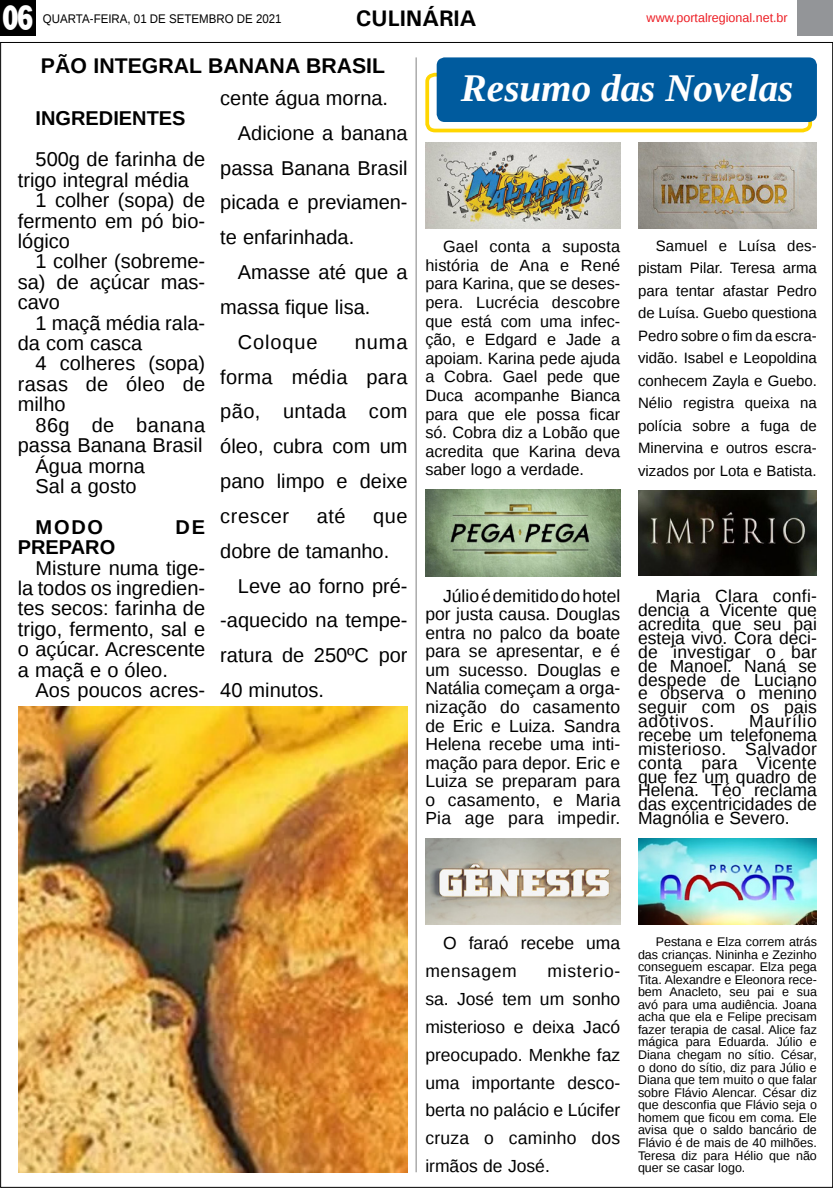
<style>
.page{position:relative;width:833px;height:1188px;background:#fff}
.page>*{position:absolute;margin:0;border:0;box-sizing:border-box;transform-origin:0 0}
.TÍTULO{font:italic 700 39px "Liberation Serif";color:#fff}
.t1{font:800 36.12px "Rockwell";color:#fff;scale:.7 1}
.TITULO_PG{font:700 22.5px "Univers";color:#000}
.TÍTULO-2{font:700 21.25px "Liberation Sans";color:#000}
.MATÉRIA{font:20px/20.4px "Liberation Sans";color:#000;text-align:justify}
.MATÉRIA-2{font:700 20px "Liberation Sans";color:#000}
.MATÉRIA-3{font:20px "Liberation Sans";letter-spacing:.04em;color:#000}
.MATÉRIA-4{font:17.5px/13.9px "Liberation Sans";letter-spacing:.005em;color:#000;text-align:justify}
.MATÉRIA-5{font:16.25px/18.6px "Liberation Sans";color:#000;text-align:justify}
.MATÉRIA-6{font:15px/22.5px "Liberation Sans";color:#000;text-align:justify}
.MATÉRIA-7{font:12.5px/12.5px "Liberation Sans";color:#000;text-align:justify}
.DATA_PG{font:12.5px "Liberation Sans";color:#000;scale:.92 1}
.DATA_PG-2{font:12.5px "Liberation Sans";color:#ed1d24}
</style>
<div class="page">
<div style="left:0;top:0;width:36px;height:35px;background:#000"></div>
<div style="left:797px;top:0;width:36px;height:35px;background:#939598"></div>
<img style="left:425px;top:142px;width:195px;height:86px">
<img style="left:638px;top:142px;width:179px;height:86px">
<img style="left:425px;top:489px;width:195px;height:87px">
<img style="left:638px;top:490px;width:179px;height:85px">
<img style="left:425px;top:838px;width:195px;height:86px">
<svg style="left:425px;top:71px;width:388px;height:62px"></svg>
<div style="left:437px;top:57px;width:380px;height:65px;background:#005b9e;border-radius:8px"></div>
<hr style="left:416px;top:57px;width:1px;height:1114px;background:#000">
<img style="left:638px;top:838px;width:179px;height:86px">
<img style="left:18px;top:706px;width:389px;height:465px">
<p class="t1" style="left:2px;top:-3px;width:48px">06</p>
<p class="DATA_PG" style="left:43px;top:12px;width:261px">QUARTA-FEIRA, 01 DE SETEMBRO DE 2021</p>
<p class="TITULO_PG" style="left:356px;top:5px;width:122px">CULINÁRIA</p>
<p class="DATA_PG-2" style="left:646px;top:11px;width:143px">www.portalregional.net.br</p>
<p class="TÍTULO-2" style="left:41px;top:51px;width:346px">PÃO INTEGRAL BANANA BRASIL</p>
<p class="MATÉRIA-2" style="left:36px;top:105px;width:152px">INGREDIENTES</p>
<p class="MATÉRIA" style="left:18px;top:150px;width:189px;text-indent:18px">500g de farinha de trigo integral média</p>
<p class="MATÉRIA" style="left:18px;top:191px;width:189px;text-indent:18px">1 colher (sopa) de fermento em pó bio&shy;lógico</p>
<p class="MATÉRIA" style="left:18px;top:252px;width:189px;text-indent:18px">1 colher (sobreme&shy;sa) de açúcar mas&shy;cavo</p>
<p class="MATÉRIA" style="left:18px;top:313px;width:189px;text-indent:18px">1 maçã média rala&shy;da com casca</p>
<p class="MATÉRIA" style="left:18px;top:354px;width:189px;text-indent:18px">4 colheres (sopa) rasas de óleo de milho</p>
<p class="MATÉRIA" style="left:18px;top:415px;width:189px;text-align:right">86g de banana passa Banana Brasil</p>
<p class="MATÉRIA" style="left:36px;top:456px;width:111px">Água morna</p>
<p class="MATÉRIA" style="left:36px;top:476px;width:103px">Sal a gosto</p>
<p class="MATÉRIA-2" style="left:36px;top:513px;width:69px">MODO</p>
<p class="MATÉRIA-2" style="left:176px;top:513px;width:31px">DE</p>
<p class="MATÉRIA-2" style="left:18px;top:533px;width:99px">PREPARO</p>
<p class="MATÉRIA" style="left:18px;top:558px;width:189px;text-indent:18px">Misture numa tige&shy;la todos os ingredien&shy;tes secos: farinha de trigo, fermento, sal e o açúcar. Acrescente a maçã e o óleo.</p>
<p class="MATÉRIA" style="left:36px;top:680px;width:171px">Aos poucos acres-</p>
<p class="MATÉRIA" style="left:220px;top:89px;width:169px">cente água morna.</p>
<p class="MATÉRIA" style="left:220px;top:116px;width:189px;line-height:34.8px;text-indent:18px">Adicione a banana passa Banana Brasil picada e previamen&shy;te enfarinhada.</p>
<p class="MATÉRIA" style="left:220px;top:255px;width:189px;line-height:34.8px;text-indent:18px">Amasse até que a massa fique lisa.</p>
<p class="MATÉRIA-3" style="left:238px;top:330px;width:81px">Coloque</p>
<p class="MATÉRIA" style="left:220px;top:325px;width:189px;line-height:34.8px;text-indent:135px">numa forma média para pão, untada com óleo, cubra com um pano limpo e deixe crescer</p>
<p class="MATÉRIA" style="left:317px;top:506px;width:30px">até</p>
<p class="MATÉRIA" style="left:220px;top:499px;width:189px;line-height:34.8px;text-indent:153px">que dobre de tamanho.</p>
<p class="MATÉRIA" style="left:220px;top:569px;width:189px;line-height:34.8px;text-indent:18px">Leve ao forno pré--aquecido na tempe&shy;ratura de 250ºC por 40 minutos.</p>
<p class="TÍTULO" style="left:461px;top:63px;width:334px">Resumo das Novelas</p>
<p class="MATÉRIA-5" style="left:425px;top:238px;width:196px;text-indent:18px">Gael conta a suposta história de Ana e René para Karina, que se deses&shy;pera. Lucrécia descobre que está com uma infec&shy;ção, e Edgard e Jade a apoiam. Karina pede ajuda a Cobra. Gael pede que Duca acompanhe Bianca para que ele possa ficar só. Cobra diz a Lobão que acredita que Karina deva saber logo a verdade.</p>
<p class="MATÉRIA-6" style="left:638px;top:235px;width:180px;text-indent:18px">Samuel e Luísa des&shy;pistam Pilar. Teresa arma para tentar afastar Pedro de Luísa. Guebo questiona Pedro sobre o fim da escra&shy;vidão. Isabel e Leopoldina conhecem Zayla e Guebo.<br>Nélio registra queixa na polícia sobre a fuga de Minervina e outros escra&shy;vizados por Lota e Batista.</p>
<p class="MATÉRIA-4" style="left:425px;top:587px;width:196px;line-height:18.5px;text-indent:18px">Júlio é demitido do hotel por justa causa. Douglas entra no palco da boate para se apresentar, e é um sucesso. Douglas e Natália começam a orga&shy;nização do casamento de Eric e Luiza. Sandra Helena recebe uma inti&shy;mação para depor. Eric e Luiza se preparam para o casamento, e Maria Pia age para impedir.</p>
<p class="MATÉRIA-4" style="left:638px;top:590px;width:180px;text-indent:18px">Maria Clara confi&shy;dencia a Vicente que acredita que seu pai esteja vivo. Cora deci&shy;de investigar o bar de Manoel. Naná se despede de Luciano e observa o menino seguir com os pais adotivos.</p>
<p class="MATÉRIA-4" style="left:638px;top:714px;width:180px;text-indent:111px">Maurílio recebe um telefonema misterioso. Salvador conta para Vicente que fez um quadro de Helena. Téo reclama das excentricidades de Magnólia e Severo.</p>
<p class="MATÉRIA-4" style="left:425px;top:929px;width:196px;line-height:27.9px;text-indent:18px">O faraó recebe uma mensagem</p>
<p class="MATÉRIA-4" style="left:425px;top:957px;width:196px;line-height:27.9px;text-indent:122px">misterio&shy;sa. José tem um sonho misterioso e deixa Jacó preocupado. Menkhe faz uma importante desco&shy;berta no palácio e Lúcifer cruza o caminho dos irmãos de José.</p>
<p class="MATÉRIA-7" style="left:638px;top:935px;width:180px;text-indent:18px">Pestana e Elza correm atrás das crianças. Nininha e Zezinho conseguem escapar. Elza pega Tita. Alexandre e Eleonora rece&shy;bem Anacleto, seu pai e sua avó para uma audiência. Joana acha que ela e Felipe precisam fazer terapia de casal. Alice faz mágica para Eduarda. Júlio e Diana chegam no sítio. César, o dono do sítio, diz para Júlio e Diana que tem muito o que falar sobre Flávio Alencar. César diz que desconfia que Flávio seja o homem que ficou em coma. Ele avisa que o saldo bancário de Flávio é de mais de 40 milhões.<br>Teresa diz para Hélio que não quer se casar logo.</p>
</div>
